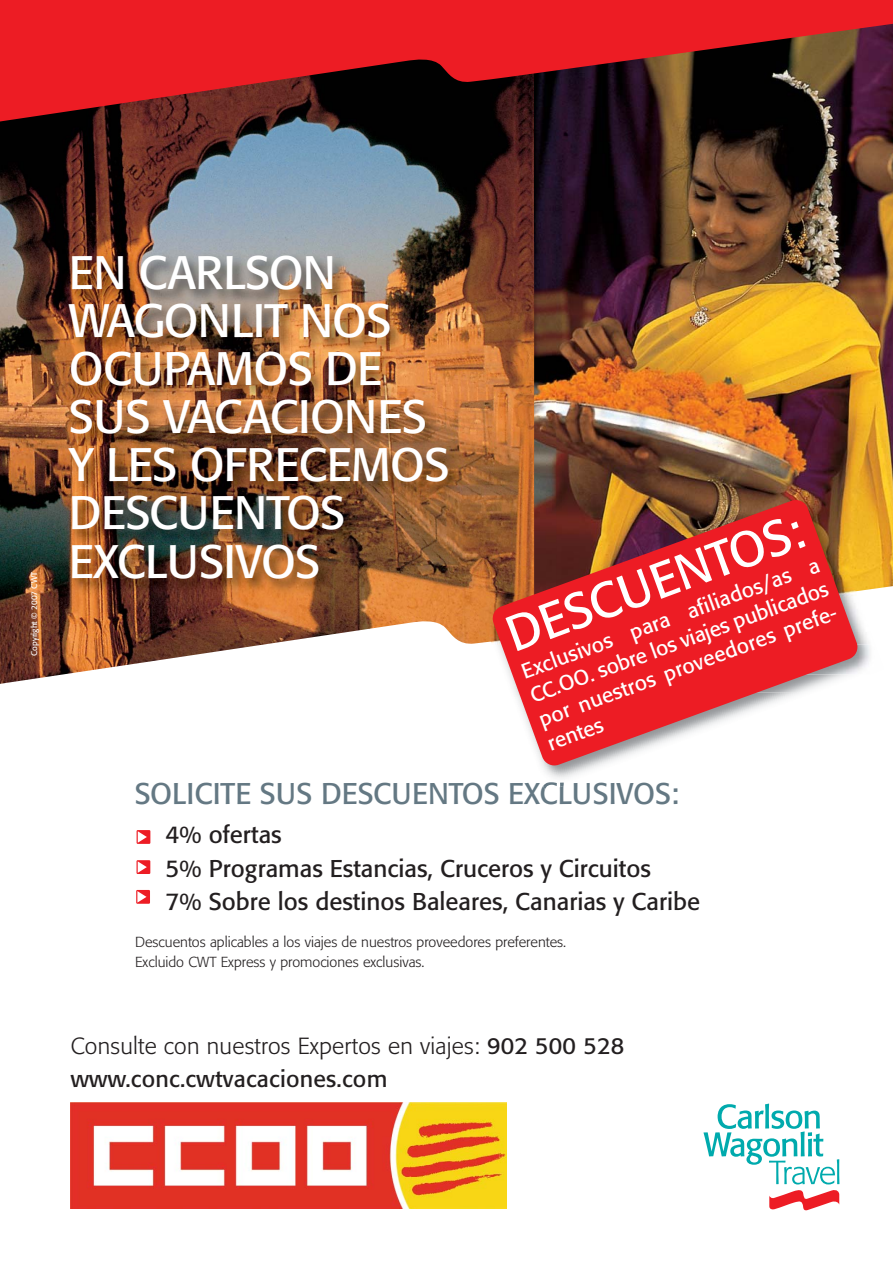
<style>
.page{position:relative;width:893px;height:1263px;background:#fff}
.page>*{position:absolute;margin:0;border:0;box-sizing:border-box;transform-origin:0 0}
.t1{font:49.65px "Formata";color:#fff}
.t2{font:46.5px/48.2px "Formata";letter-spacing:-.015em;color:#fff}
.t3{font:29.7px "Formata";color:#647883}
.t4{font:24px/33.2px "Formata";color:#231f20}
.t5{font:300 23.1px/33px "Formata";letter-spacing:.01em;color:#231f20}
.t6{font:21px/25.5px "Formata";color:#fff}
.t7{font:300 14.4px/20.2px "Formata";color:#231f20}
.t8{font:8.1px "Formata";color:#fff}
.s1{font-weight:400}
</style>
<div class="page">
<img style="left:0;top:128px;width:534px;height:455px">
<img style="left:534px;top:128px;width:359px;height:455px">
<svg style="left:703px;top:1103px;width:136px;height:107px"></svg>
<svg style="left:0;top:0;width:893px;height:128px;background:#981a1e"></svg>
<img style="left:60px;top:242px;width:474px;height:341px">
<img style="left:534px;top:242px;width:22px;height:256px">
<svg style="left:0;top:583px;width:893px;height:101px"></svg>
<div style="left:137px;top:830px;width:13px;height:14px;background:#ed1c24"></div>
<svg style="left:138px;top:831px;width:9px;height:12px"></svg>
<div style="left:137px;top:860px;width:13px;height:14px;background:#ed1c24"></div>
<svg style="left:138px;top:861px;width:9px;height:12px"></svg>
<div style="left:136px;top:890px;width:14px;height:14px;background:#ed1c24"></div>
<svg style="left:137px;top:891px;width:10px;height:12px"></svg>
<img style="left:71px;top:1102px;width:435px;height:107px">
<img style="left:543px;top:767px;width:53px;height:23px">
<img style="left:573px;top:486px;width:277px;height:12px">
<img style="left:859px;top:644px;width:25px;height:30px">
<img style="left:859px;top:575px;width:16px;height:69px">
<img style="left:479px;top:589px;width:12px;height:55px">
<img style="left:859px;top:674px;width:10px;height:10px">
<svg style="left:491px;top:498px;width:368px;height:269px;fill:#ed1c24"></svg>
<p class="t8" style="left:31px;top:656px;width:85px;rotate:-90deg">Copyright © 2007 CWT</p>
<h2 class="t2" style="left:69px;top:252px;width:382px">EN CARLSON<br>WAGONLIT NOS<br>OCUPAMOS DE<br>SUS VACACIONES<br>Y LES OFRECEMOS<br>DESCUENTOS<br>EXCLUSIVOS</h2>
<h1 class="t1" style="left:501px;top:615px;width:314px;rotate:-20deg">DESCUENTOS:</h1>
<h3 class="t6" style="left:518px;top:661px;width:321px;rotate:-20deg">Exclusivos para afiliados/as a<br>CC.OO. sobre los viajes publicados por nuestros proveedores prefe&shy;rentes</h3>
<h3 class="t3" style="left:135px;top:780px;width:546px">SOLICITE SUS DESCUENTOS EXCLUSIVOS:</h3>
<h3 class="t4" style="left:166px;top:820px;width:536px">4% ofertas<br>5% Programas Estancias, Cruceros y Circuitos<br>7% Sobre los destinos Baleares, Canarias y Caribe</h3>
<p class="t7" style="left:135px;top:933px;width:433px">Descuentos aplicables a los viajes de nuestros proveedores preferentes.<br>Excluido CWT Express y promociones exclusivas.</p>
<h3 class="t5" style="left:71px;top:1031px;width:555px">Consulte con nuestros Expertos en viajes: <span class="s1">902 500 528 www.conc.cwtvacaciones.com</span></h3>
</div>
